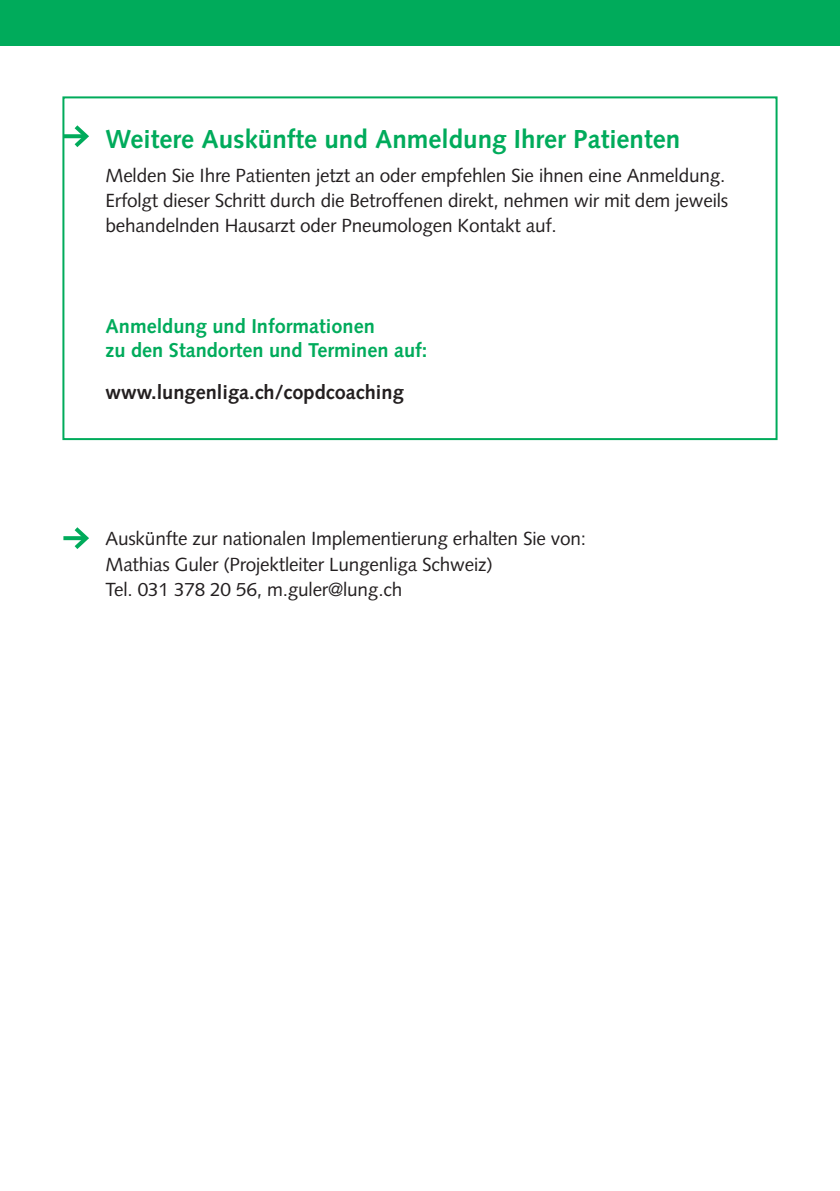
<style>
.page{position:relative;width:840px;height:1191px;background:#fff}
.page>*{position:absolute;margin:0;border:0;box-sizing:border-box;transform-origin:0 0}
.t1{font:700 26px "Syntax LT Std";color:#00ab5b}
.t2{font:700 20px/24px "Syntax LT Std";color:#00ab5b}
.t3{font:700 20px "Syntax LT Std";color:#231f20}
.t4{font:19px/25px "Syntax LT Std";letter-spacing:-.01em;color:#231f20}
</style>
<div class="page">
<div style="left:0;top:0;width:839px;height:45px;background:#00ab5b"></div>
<div style="left:62px;top:96px;width:715px;height:344px;border:2px solid #00ab5b"></div>
<svg style="left:63px;top:134px;width:7px;height:4px"></svg>
<svg style="left:70px;top:125px;width:19px;height:22px"></svg>
<svg style="left:63px;top:536px;width:7px;height:4px"></svg>
<svg style="left:70px;top:527px;width:19px;height:22px"></svg>
<h1 class="t1" style="left:105px;top:124px;width:576px">Weitere Auskünfte und Anmeldung Ihrer Patienten</h1>
<p class="t4" style="left:105px;top:163px;width:623px">Melden Sie Ihre Patienten jetzt an oder empfehlen Sie ihnen eine Anmeldung.<br>Erfolgt dieser Schritt durch die Betroffenen direkt, nehmen wir mit dem jeweils behandelnden Hausarzt oder Pneumologen Kontakt auf.</p>
<p class="t2" style="left:105px;top:314px;width:323px">Anmeldung und Informationen<br>zu den Standorten und Terminen auf:</p>
<p class="t3" style="left:105px;top:381px;width:299px">www.lungenliga.ch/copdcoaching</p>
<p class="t4" style="left:105px;top:526px;width:482px">Auskünfte zur nationalen Implementierung erhalten Sie von:<br>Mathias Guler (Projektleiter Lungenliga Schweiz)<br>Tel. 031 378 20 56, m.guler@lung.ch</p>
</div>
